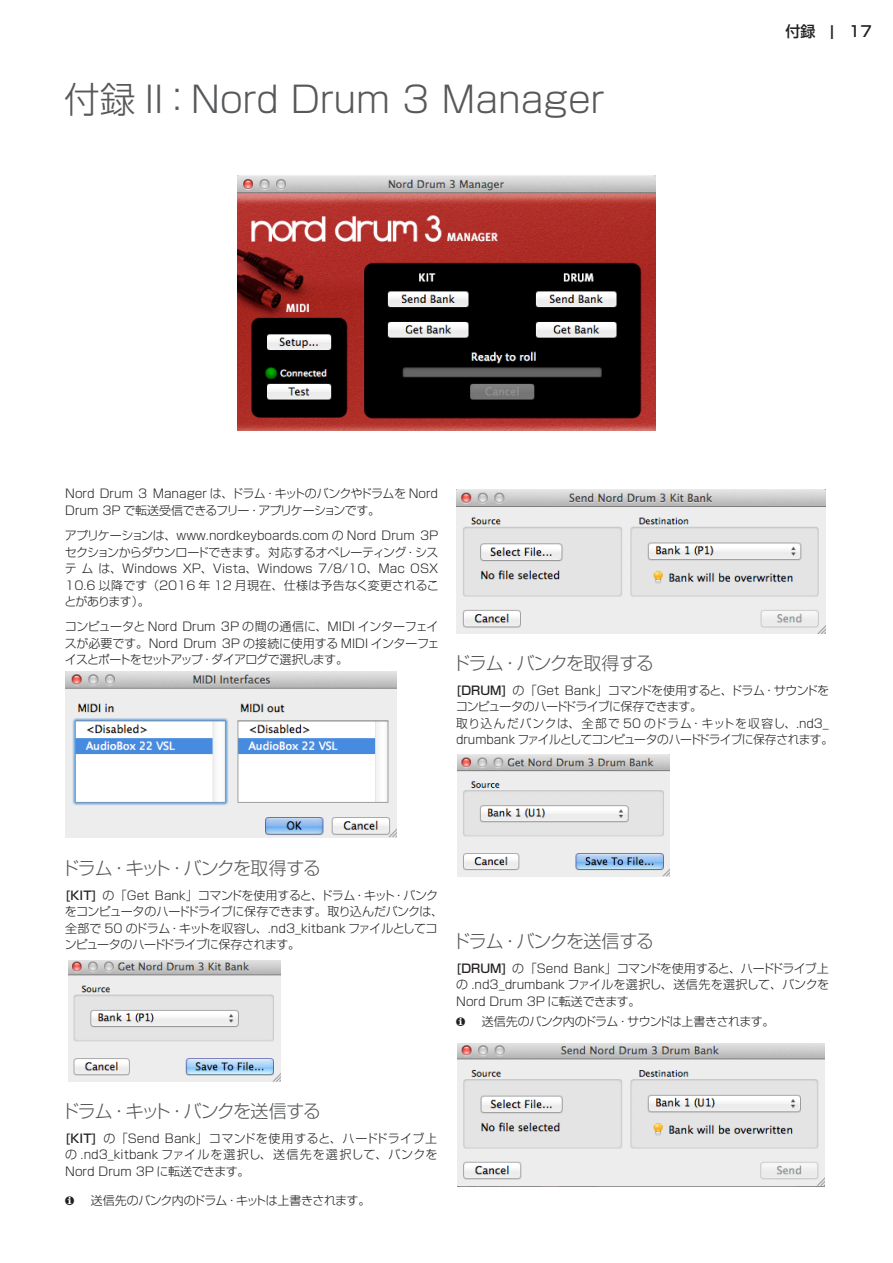
<style>
.page{position:relative;width:893px;height:1263px;background:#fff}
.page>*{position:absolute;margin:0;border:0;box-sizing:border-box;transform-origin:0 0}
.t1{font:300 36px "Shin Go Pro";color:#57585a}
.t2{font:300 18px "Shin Go Pro";letter-spacing:-.065em;color:#57585a}
.t3{font:500 15px "Shin Go Pro";color:#231f20}
.t4{font:300 12px/16.5px "Shin Go Pro";letter-spacing:-.02em;color:#231f20;text-align:justify}
.t5{font:300 12px/16.5px "Shin Go Pro";letter-spacing:-.04em;color:#231f20}
.t6{font:300 12px "Shin Go Pro";letter-spacing:-.05em;color:#231f20}
.t7{font:12px "L Holiday Pi One";color:#231f20}
.s1{font-weight:500}
</style>
<div class="page">
<img style="left:68px;top:960px;width:212px;height:122px">
<img style="left:456px;top:489px;width:369px;height:144px">
<img style="left:238px;top:176px;width:417px;height:255px">
<img style="left:458px;top:755px;width:212px;height:122px">
<img style="left:458px;top:1043px;width:367px;height:143px">
<img style="left:65px;top:672px;width:331px;height:166px">
<h1 class="t1" style="left:64px;top:70px;width:542px">付録 II：Nord Drum 3 Manager</h1>
<p class="t3" style="left:785px;top:19px;width:88px">付録 ¦ 17</p>
<p class="t4" style="left:65px;top:484px;width:374px">Nord Drum 3 Manager は、ドラム・キットのバンクやドラムを Nord<br>Drum 3P で転送受信できるフリー・アプリケーションです。</p>
<p class="t4" style="left:64px;top:526px;width:376px">アプリケーションは、www.nordkeyboards.com の Nord Drum 3Pセクションからダウンロードできます。対応するオペレーティング・システムは、Windows XP、Vista、Windows 7/8/10、Mac OSX 10.6 以降です（2016 年 12 月現在、仕様は予告なく変更されることがあります）。</p>
<p class="t4" style="left:65px;top:617px;width:376px">コンピュータと Nord Drum 3P の間の通信に、MIDI インターフェイスが必要です。Nord Drum 3P の接続に使用する MIDI インターフェイスとポートをセットアップ・ダイアログで選択します。</p>
<h2 class="t2" style="left:452px;top:648px;width:204px">ドラム・バンクを取得する</h2>
<p class="t4" style="left:456px;top:680px;width:379px;text-align:left"><span class="s1">[DRUM]</span> の「Get Bank」コマンドを使用すると、ドラム・サウンドをコンピュータのハードドライブに保存できます。<br>取り込んだバンクは、全部で 50 のドラム・キットを収容し、.nd3_ drumbank ファイルとしてコンピュータのハードドライブに保存されます。</p>
<h2 class="t2" style="left:61px;top:853px;width:262px">ドラム・キット・バンクを取得する</h2>
<p class="t5" style="left:65px;top:886px;width:380px"><span class="s1">[KIT]</span> の「Get Bank」コマンドを使用すると、ドラム・キット・バンクをコンピュータのハードドライブに保存できます。取り込んだバンクは、全部で 50 のドラム・キットを収容し、.nd3_kitbank ファイルとしてコンピュータのハードドライブに保存されます。</p>
<h2 class="t2" style="left:452px;top:926px;width:204px">ドラム・バンクを送信する</h2>
<p class="t4" style="left:456px;top:958px;width:374px"><span class="s1">[DRUM]</span> の「Send Bank」コマンドを使用すると、ハードドライブ上の .nd3_drumbank ファイルを選択し、送信先を選択して、バンクをNord Drum 3P に転送できます。</p>
<p class="t7" style="left:456px;top:1015px;width:11px">M</p>
<p class="t6" style="left:482px;top:1012px;width:294px">送信先のバンク内のドラム・サウンドは上書きされます。</p>
<h2 class="t2" style="left:61px;top:1096px;width:262px">ドラム・キット・バンクを送信する</h2>
<p class="t4" style="left:65px;top:1128px;width:374px"><span class="s1">[KIT]</span> の「Send Bank」コマンドを使用すると、ハードドライブ上の .nd3_kitbank ファイルを選択し、送信先を選択して、バンクをNord Drum 3P に転送できます。</p>
<p class="t7" style="left:65px;top:1193px;width:11px">M</p>
<p class="t6" style="left:91px;top:1190px;width:281px">送信先のバンク内のドラム・キットは上書きされます。</p>
</div>
